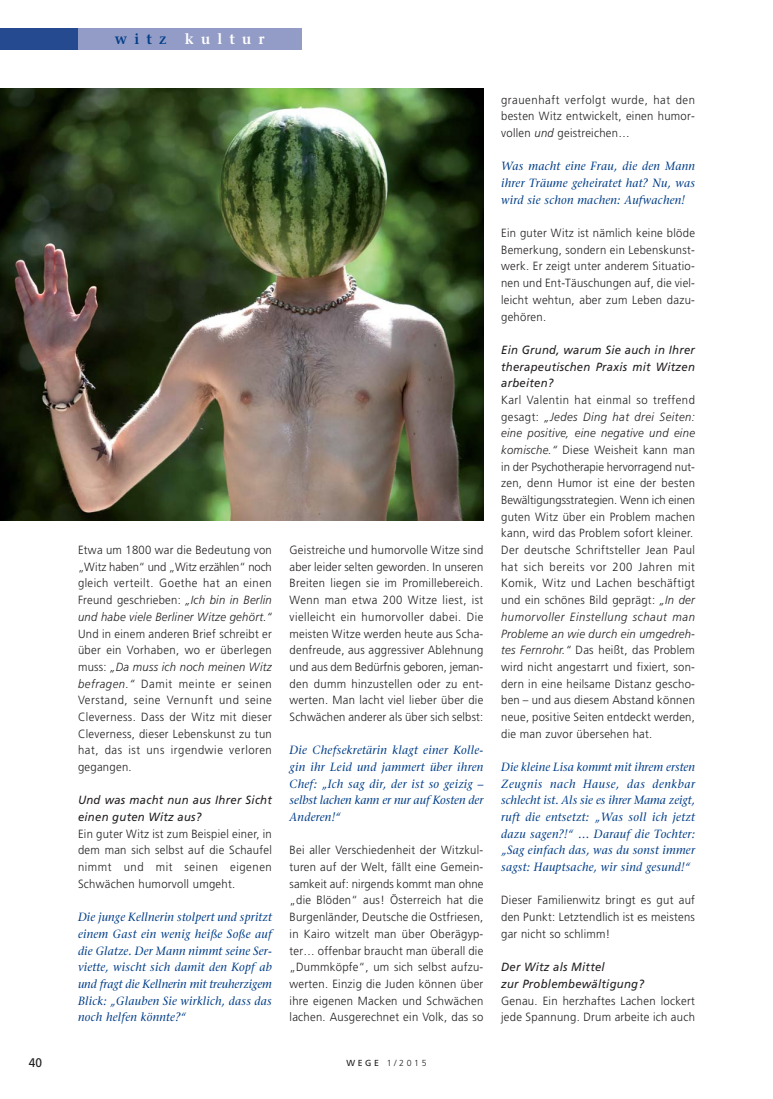
<style>
.page{position:relative;width:773px;height:1099px;background:#fff}
.page>*{position:absolute;margin:0;border:0;box-sizing:border-box;transform-origin:0 0}
.t1{font:600 15px "Stone Serif Std";letter-spacing:.5em;color:#fff;scale:.95 1}
.t2{font:12.5px "Frutiger";color:#231f20;scale:.95 1}
.t3{font:300 11.88px/16.6px "Frutiger";letter-spacing:.025em;color:#231f20;text-align:justify;scale:.95 1}
.t4{font:italic 500 11.88px/16.6px "Stone Serif Std";letter-spacing:.025em;color:#023e88;text-align:justify;scale:.95 1}
.t5{font:italic 11.88px/16.6px "Frutiger";letter-spacing:.025em;color:#231f20;scale:.95 1}
.t6{font:300 8.75px "Frutiger";color:#231f20}
.s1{color:#023e88}
.s2{font-style:italic}
.s3{font-weight:400}
</style>
<div class="page">
<div style="left:0;top:28px;width:301px;height:22px;background:#254a90"></div>
<div style="left:78px;top:28px;width:223px;height:22px;background:#939cc6"></div>
<img style="left:0;top:89px;width:483px;height:431px">
<p class="t1" style="left:115px;top:30px;width:159px"><span class="s1">witz</span> kultur</p>
<p class="t3" style="left:78px;top:542px;width:205px">Etwa um 1800 war die Bedeutung von „Witz haben“ und „Witz erzählen“ noch gleich verteilt. Goethe hat an einen Freund geschrieben: <span class="s2">„Ich bin in Berlin und habe viele Berliner Witze gehört.“</span></p>
<p class="t3" style="left:78px;top:626px;width:205px">Und in einem anderen Brief schreibt er über ein Vorhaben, wo er überlegen muss: <span class="s2">„Da muss ich noch meinen Witz befragen.“</span> Damit meinte er seinen Verstand, seine Vernunft und seine Cleverness. Dass der Witz mit dieser Cleverness, dieser Lebenskunst zu tun hat, das ist uns irgendwie verloren gegangen.</p>
<p class="t5" style="left:78px;top:792px;width:205px">Und was macht nun aus Ihrer Sicht einen guten Witz aus?</p>
<p class="t3" style="left:78px;top:826px;width:205px">Ein guter Witz ist zum Beispiel einer, in dem man sich selbst auf die Schaufel nimmt und mit seinen eigenen Schwächen humorvoll umgeht.</p>
<p class="t4" style="left:78px;top:909px;width:205px">Die junge Kellnerin stolpert und spritzt einem Gast ein wenig heiße Soße auf die Glatze. Der Mann nimmt seine Ser&shy;viette, wischt sich damit den Kopf ab und fragt die Kellnerin mit treuherzigem Blick: „Glauben Sie wirklich, dass das noch helfen könnte?“</p>
<p class="t3" style="left:289px;top:542px;width:205px">Geistreiche und humorvolle Witze sind aber leider selten geworden. In unseren Breiten liegen sie im Promillebereich.<br>Wenn man etwa 200 Witze liest, ist vielleicht ein humorvoller dabei. Die meisten Witze werden heute aus Scha&shy;denfreude, aus aggressiver Ablehnung und aus dem Bedürfnis geboren, jeman&shy;den dumm hinzustellen oder zu ent&shy;werten. Man lacht viel lieber über die Schwächen anderer als über sich selbst:</p>
<p class="t4" style="left:289px;top:743px;width:205px">Die Chefsekretärin klagt einer Kolle&shy;gin ihr Leid und jammert über ihren Chef: „Ich sag dir, der ist so geizig – selbst lachen kann er nur auf Kosten der Anderen!“</p>
<p class="t3" style="left:289px;top:842px;width:205px">Bei aller Verschiedenheit der Witzkul&shy;turen auf der Welt, fällt eine Gemein&shy;samkeit auf: nirgends kommt man ohne „die Blöden“ aus! Österreich hat die Burgenländer, Deutsche die Ostfriesen, in Kairo witzelt man über Oberägyp&shy;ter… offenbar braucht man überall die „Dummköpfe“, um sich selbst aufzu&shy;werten. Einzig die Juden können über ihre eigenen Macken und Schwächen lachen. Ausgerechnet ein Volk, das so</p>
<p class="t2" style="left:29px;top:1057px;width:16px">40</p>
<p class="t6" style="left:346px;top:1059px;width:82px"><span class="s3">WEGE</span> 1/2015</p>
<p class="t3" style="left:501px;top:92px;width:205px">grauenhaft verfolgt wurde, hat den besten Witz entwickelt, einen humor&shy;vollen <span class="s2">und</span> geistreichen…</p>
<p class="t4" style="left:501px;top:159px;width:205px">Was macht eine Frau, die den Mann ihrer Träume geheiratet hat? Nu, was wird sie schon machen: Aufwachen!</p>
<p class="t3" style="left:501px;top:225px;width:205px">Ein guter Witz ist nämlich keine blöde Bemerkung, sondern ein Lebenskunst&shy;werk. Er zeigt unter anderem Situatio&shy;nen und Ent-Täuschungen auf, die viel&shy;leicht wehtun, aber zum Leben dazu&shy;gehören.</p>
<p class="t5" style="left:501px;top:342px;width:205px;text-align:justify">Ein Grund, warum Sie auch in Ihrer therapeutischen Praxis mit Witzen arbeiten?</p>
<p class="t3" style="left:501px;top:392px;width:205px;text-align:left">Karl Valentin hat einmal so treffend gesagt: <span class="s2">„Jedes Ding hat drei Seiten: eine positive, eine negative und eine komische.“</span> Diese Weisheit kann man in der Psychotherapie hervorragend nut&shy;zen, denn Humor ist eine der besten Bewältigungsstrategien. Wenn ich einen guten Witz über ein Problem machen kann, wird das Problem sofort kleiner.<br>Der deutsche Schriftsteller Jean Paul hat sich bereits vor 200 Jahren mit Komik, Witz und Lachen beschäftigt und ein schönes Bild geprägt: <span class="s2">„In der humorvoller Einstellung schaut man Probleme an wie durch ein umgedreh&shy;tes Fernrohr.“</span> Das heißt, das Problem wird nicht angestarrt und fixiert, son&shy;dern in eine heilsame Distanz gescho&shy;ben – und aus diesem Abstand können neue, positive Seiten entdeckt werden, die man zuvor übersehen hat.</p>
<p class="t4" style="left:501px;top:759px;width:205px">Die kleine Lisa kommt mit ihrem ersten Zeugnis nach Hause, das denkbar schlecht ist. Als sie es ihrer Mama zeigt, ruft die entsetzt: „Was soll ich jetzt dazu sagen?!“ … Darauf die Tochter: „Sag einfach das, was du sonst immer sagst: Hauptsache, wir sind gesund!“</p>
<p class="t3" style="left:501px;top:892px;width:205px">Dieser Familienwitz bringt es gut auf den Punkt: Letztendlich ist es meistens gar nicht so schlimm!</p>
<p class="t5" style="left:501px;top:959px;width:152px">Der Witz als Mittel<br>zur Problembewältigung?</p>
<p class="t3" style="left:501px;top:993px;width:205px">Genau. Ein herzhaftes Lachen lockert jede Spannung. Drum arbeite ich auch</p>
</div>
